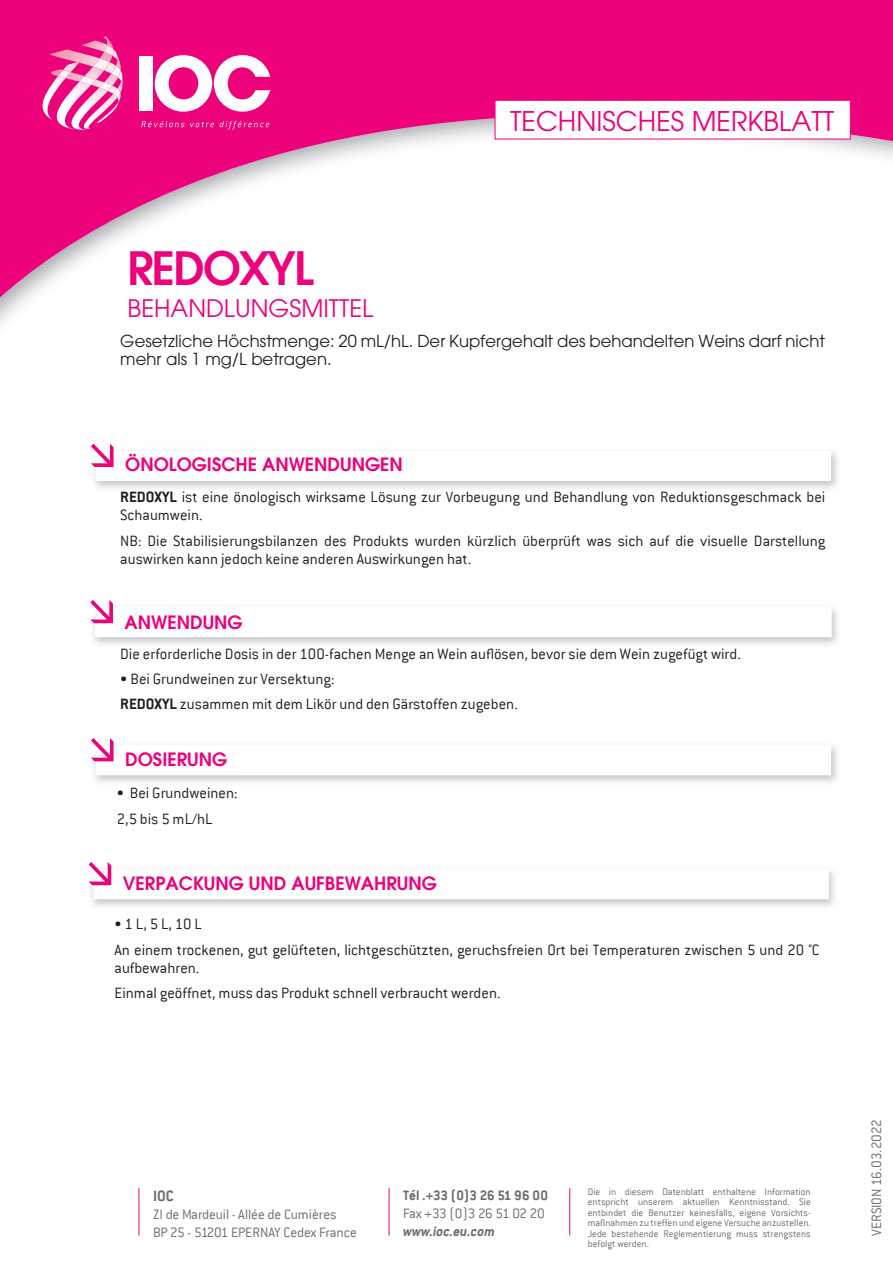
<style>
.page{position:relative;width:893px;height:1263px;background:#fff}
.page>*{position:absolute;margin:0;border:0;box-sizing:border-box;transform-origin:0 0}
.t1{font:700 45px "ITC Avant Garde LT";letter-spacing:-.04em;color:#ed027c}
.t2{font:27px "Avant Garde LT";color:#ed027c}
.t3{font:24px "Avant Garde LT";color:#ed027c}
.t4{font:700 18px "ITC Avant Garde LT";color:#ed027c}
.t5{font:300 16.5px/25.5px "Conduit ITC";color:#231f20}
.t6{font:16.5px/18px "Avant Garde LT";color:#231f20}
.t7{font:700 16.5px "Conduit ITC";color:#6c6d70}
.t8{font:300 15px/18px "Conduit ITC";letter-spacing:-.01em;color:#6c6d70}
.t9{font:700 15px "Conduit ITC";color:#6c6d70}
.t10{font:300 15px "Conduit ITC";letter-spacing:-.03em;color:#6c6d70}
.t11{font:italic 700 15px "Conduit ITC";color:#6c6d70}
.t12{font:300 10.5px/10.5px "Conduit ITC";color:#6c6d70;text-align:justify}
.s1{font-weight:700}
</style>
<div class="page">
<svg style="left:0;top:0;width:893px;height:324px"></svg>
<hr style="left:139px;top:1188px;width:1px;height:47px;background:#ed027c">
<hr style="left:389px;top:1188px;width:1px;height:47px;background:#ed027c">
<hr style="left:569px;top:1188px;width:1px;height:47px;background:#ed027c">
<img style="left:49px;top:49px;width:6px;height:13px">
<img style="left:121px;top:75px;width:2px;height:54px">
<img style="left:113px;top:105px;width:8px;height:25px">
<img style="left:55px;top:36px;width:58px;height:94px">
<img style="left:93px;top:58px;width:6px;height:12px">
<img style="left:79px;top:76px;width:17px;height:9px">
<svg style="left:99px;top:36px;width:23px;height:69px;background:#f47fb8"></svg>
<img style="left:39px;top:62px;width:40px;height:59px">
<svg style="left:58px;top:70px;width:13px;height:8px"></svg>
<svg style="left:141px;top:121px;width:73px;height:6px"></svg>
<svg style="left:220px;top:121px;width:49px;height:8px"></svg>
<div style="left:139px;top:56px;width:14px;height:55px;background:#fff"></div>
<svg style="left:155px;top:55px;width:115px;height:57px"></svg>
<svg style="left:91px;top:444px;width:740px;height:37px"></svg>
<svg style="left:90px;top:600px;width:742px;height:37px"></svg>
<svg style="left:91px;top:738px;width:740px;height:37px"></svg>
<svg style="left:89px;top:862px;width:740px;height:37px"></svg>
<svg style="left:494px;top:100px;width:357px;height:40px"></svg>
<h2 class="t2" style="left:510px;top:105px;width:326px">TECHNISCHES MERKBLATT</h2>
<h1 class="t1" style="left:128px;top:239px;width:188px">REDOXYL</h1>
<h3 class="t3" style="left:128px;top:294px;width:247px">BEHANDLUNGSMITTEL</h3>
<p class="t6" style="left:120px;top:331px;width:706px">Gesetzliche Höchstmenge: 20 mL/hL. Der Kupfergehalt des behandelten Weins darf nicht mehr als 1 mg/L betragen.</p>
<p class="t4" style="left:125px;top:453px;width:279px">ÖNOLOGISCHE ANWENDUNGEN</p>
<p class="t5" style="left:120px;top:488px;width:706px;line-height:18px"><span class="s1">REDOXYL</span> ist eine önologisch wirksame Lösung zur Vorbeugung und Behandlung von Reduktionsgeschmack bei<br>Schaumwein.</p>
<p class="t5" style="left:120px;top:532px;width:707px;line-height:18px">NB: Die Stabilisierungsbilanzen des Produkts wurden kürzlich überprüft was sich auf die visuelle Darstellung auswirken kann jedoch keine anderen Auswirkungen hat.</p>
<p class="t4" style="left:125px;top:610px;width:120px">ANWENDUNG</p>
<p class="t5" style="left:120px;top:641px;width:622px">Die erforderliche Dosis in der 100-fachen Menge an Wein auflösen, bevor sie dem Wein zugefügt wird.</p>
<p class="t5" style="left:120px;top:666px;width:399px">• Bei Grundweinen zur Versektung:<br><span class="s1">REDOXYL</span> zusammen mit dem Likör und den Gärstoffen zugeben.</p>
<p class="t4" style="left:125px;top:748px;width:103px">DOSIERUNG</p>
<p class="t5" style="left:117px;top:780px;width:122px">• Bei Grundweinen:<br>2,5 bis 5 mL/hL</p>
<p class="t4" style="left:123px;top:872px;width:315px">VERPACKUNG UND AUFBEWAHRUNG</p>
<p class="t5" style="left:115px;top:911px;width:706px">• 1 L, 5 L, 10 L<br>An einem trockenen, gut gelüfteten, lichtgeschützten, geruchsfreien Ort bei Temperaturen zwischen 5 und 20 °C</p>
<p class="t5" style="left:115px;top:955px;width:387px">aufbewahren.<br>Einmal geöffnet, muss das Produkt schnell verbraucht werden.</p>
<p class="t7" style="left:153px;top:1186px;width:22px">IOC</p>
<p class="t8" style="left:153px;top:1205px;width:205px">ZI de Mardeuil - Allée de Cumières<br>BP 25 - 51201 EPERNAY Cedex France</p>
<p class="t9" style="left:403px;top:1186px;width:146px">Tél .+33 (0)3 26 51 96 00</p>
<p class="t10" style="left:403px;top:1205px;width:143px">Fax +33 (0)3 26 51 02 20</p>
<p class="t11" style="left:403px;top:1222px;width:93px">www.ioc.eu.com</p>
<p class="t12" style="left:588px;top:1186px;width:224px">Die in diesem Datenblatt enthaltene Information entspricht unserem aktuellen Kenntnisstand. Sie entbindet die Benutzer keinesfalls, eigene Vorsichts&shy;maßnahmen zu treffen und eigene Versuche anzustellen.<br>Jede bestehende Reglementierung muss strengstens befolgt werden.</p>
<p class="t8" style="left:867px;top:1235px;width:118px;rotate:-90deg">VERSION 16.03.2022</p>
</div>
